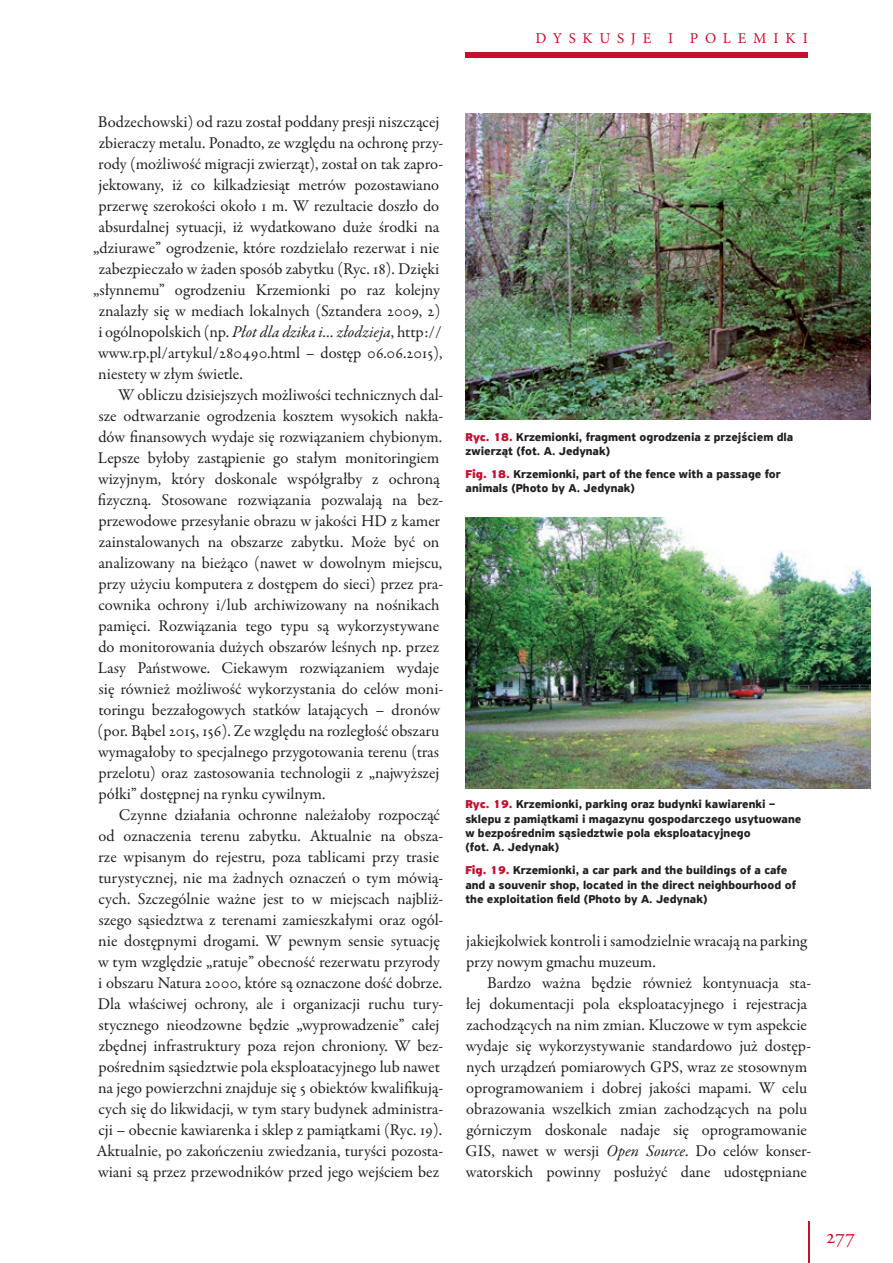
<style>
.page{position:relative;width:893px;height:1263px;background:#fff}
.page>*{position:absolute;margin:0;border:0;box-sizing:border-box;transform-origin:0 0}
.t1{font:21px "Adobe Garamond Pro";color:#c3102f}
.t2{font:16.5px/21px "Garamond Premr Pro";color:#231f20}
.t3{font:15px "Minion Pro";letter-spacing:.455em;color:#c3102f}
.t4{font:700 12px/14.4px "PF Highway Sans Pro";color:#231f20}
.s1{font-style:italic}
.s2{font-weight:900;color:#c3102f}
</style>
<div class="page">
<hr style="left:808px;top:1221px;width:1px;height:42px;background:#c3102f">
<div style="left:466px;top:52px;width:342px;height:5px;background:#c3102f"></div>
<img style="left:466px;top:114px;width:404px;height:305px">
<img style="left:465px;top:517px;width:405px;height:271px">
<p class="t3" style="left:536px;top:28px;width:274px">DYSKUSJE I POLEMIKI</p>
<p class="t2" style="left:98px;top:112px;width:343px">Bodzechowski) od razu został poddany presji niszczącej</p>
<p class="t2" style="left:99px;top:133px;width:346px">zbieraczy metalu. Ponadto, ze względu na ochronę przy-</p>
<p class="t2" style="left:98px;top:154px;width:347px">rody (możliwość migracji zwierząt), został on tak zapro-</p>
<p class="t2" style="left:98px;top:175px;width:342px">jektowany, iż co kilkadziesiąt metrów pozostawiano</p>
<p class="t2" style="left:98px;top:196px;width:342px">przerwę szerokości około 1 m. W rezultacie doszło do</p>
<p class="t2" style="left:99px;top:217px;width:342px">absurdalnej sytuacji, iż wydatkowano duże środki na</p>
<p class="t2" style="left:93px;top:238px;width:347px">„dziurawe” ogrodzenie, które rozdzielało rezerwat i nie</p>
<p class="t2" style="left:99px;top:259px;width:342px">zabezpieczało w żaden sposób zabytku (Ryc. 18). Dzięki</p>
<p class="t2" style="left:93px;top:280px;width:348px">„słynnemu” ogrodzeniu Krzemionki po raz kolejny</p>
<p class="t2" style="left:99px;top:301px;width:343px">znalazły się w mediach lokalnych (Sztandera 2009, 2)</p>
<p class="t2" style="left:98px;top:322px;width:345px">i ogólnopolskich (np. <span class="s1">Płot dla dzika i... złodzieja</span>, http://</p>
<p class="t2" style="left:98px;top:343px;width:346px">www.rp.pl/artykul/280490.html – dostęp 06.06.2015),</p>
<p class="t2" style="left:98px;top:364px;width:146px">niestety w złym świetle.</p>
<p class="t2" style="left:118px;top:385px;width:327px">W obliczu dzisiejszych możliwości technicznych dal-</p>
<p class="t2" style="left:99px;top:406px;width:346px">sze odtwarzanie ogrodzenia kosztem wysokich nakła-</p>
<p class="t2" style="left:98px;top:427px;width:345px">dów finansowych wydaje się rozwiązaniem chybionym.</p>
<p class="t2" style="left:98px;top:448px;width:343px">Lepsze byłoby zastąpienie go stałym monitoringiem</p>
<p class="t2" style="left:98px;top:469px;width:343px">wizyjnym, który doskonale współgrałby z ochroną</p>
<p class="t2" style="left:98px;top:490px;width:347px">fizyczną. Stosowane rozwiązania pozwalają na bez-</p>
<p class="t2" style="left:98px;top:511px;width:343px">przewodowe przesyłanie obrazu w jakości HD z kamer</p>
<p class="t2" style="left:99px;top:532px;width:342px">zainstalowanych na obszarze zabytku. Może być on</p>
<p class="t2" style="left:99px;top:553px;width:345px">analizowany na bieżąco (nawet w dowolnym miejscu,</p>
<p class="t2" style="left:98px;top:574px;width:346px">przy użyciu komputera z dostępem do sieci) przez pra-</p>
<p class="t2" style="left:98px;top:595px;width:343px">cownika ochrony i/lub archiwizowany na nośnikach</p>
<p class="t2" style="left:98px;top:616px;width:342px">pamięci. Rozwiązania tego typu są wykorzystywane</p>
<p class="t2" style="left:98px;top:637px;width:342px">do monitorowania dużych obszarów leśnych np. przez</p>
<p class="t2" style="left:98px;top:658px;width:343px">Lasy Państwowe. Ciekawym rozwiązaniem wydaje</p>
<p class="t2" style="left:99px;top:679px;width:346px">się również możliwość wykorzystania do celów moni-</p>
<p class="t2" style="left:98px;top:700px;width:344px">toringu bezzałogowych statków latających – dronów</p>
<p class="t2" style="left:98px;top:721px;width:343px">(por. Bąbel 2015, 156). Ze względu na rozległość obszaru</p>
<p class="t2" style="left:98px;top:742px;width:343px">wymagałoby to specjalnego przygotowania terenu (tras</p>
<p class="t2" style="left:98px;top:763px;width:343px">przelotu) oraz zastosowania technologii z „najwyższej</p>
<p class="t2" style="left:98px;top:784px;width:229px">półki” dostępnej na rynku cywilnym.</p>
<p class="t2" style="left:119px;top:805px;width:323px">Czynne działania ochronne należałoby rozpocząć</p>
<p class="t2" style="left:98px;top:826px;width:346px">od oznaczenia terenu zabytku. Aktualnie na obsza-</p>
<p class="t2" style="left:98px;top:847px;width:342px">rze wpisanym do rejestru, poza tablicami przy trasie</p>
<p class="t2" style="left:98px;top:868px;width:346px">turystycznej, nie ma żadnych oznaczeń o tym mówią-</p>
<p class="t2" style="left:98px;top:889px;width:346px">cych. Szczególnie ważne jest to w miejscach najbliż-</p>
<p class="t2" style="left:99px;top:910px;width:346px">szego sąsiedztwa z terenami zamieszkałymi oraz ogól-</p>
<p class="t2" style="left:98px;top:931px;width:343px">nie dostępnymi drogami. W pewnym sensie sytuację</p>
<p class="t2" style="left:98px;top:952px;width:343px">w tym względzie „ratuje” obecność rezerwatu przyrody</p>
<p class="t2" style="left:98px;top:973px;width:345px">i obszaru Natura 2000, które są oznaczone dość dobrze.</p>
<p class="t2" style="left:98px;top:994px;width:347px">Dla właściwej ochrony, ale i organizacji ruchu tury-</p>
<p class="t2" style="left:99px;top:1015px;width:343px">stycznego nieodzowne będzie „wyprowadzenie” całej</p>
<p class="t2" style="left:99px;top:1036px;width:346px">zbędnej infrastruktury poza rejon chroniony. W bez-</p>
<p class="t2" style="left:98px;top:1057px;width:343px">pośrednim sąsiedztwie pola eksploatacyjnego lub nawet</p>
<p class="t2" style="left:98px;top:1078px;width:347px">na jego powierzchni znajduje się 5 obiektów kwalifikują-</p>
<p class="t2" style="left:98px;top:1099px;width:346px">cych się do likwidacji, w tym stary budynek administra-</p>
<p class="t2" style="left:98px;top:1120px;width:345px">cji – obecnie kawiarenka i sklep z pamiątkami (Ryc. 19).</p>
<p class="t2" style="left:96px;top:1141px;width:348px">Aktualnie, po zakończeniu zwiedzania, turyści pozosta-</p>
<p class="t2" style="left:98px;top:1162px;width:343px">wiani są przez przewodników przed jego wejściem bez</p>
<p class="t4" style="left:466px;top:430px;width:329px"><span class="s2">Ryc. 18.</span> Krzemionki, fragment ogrodzenia z przejściem dla zwierząt (fot. A. Jedynak)</p>
<p class="t4" style="left:466px;top:467px;width:317px"><span class="s2">Fig. 18.</span> Krzemionki, part of the fence with a passage for animals (Photo by A. Jedynak)</p>
<p class="t4" style="left:465px;top:797px;width:337px"><span class="s2">Ryc. 19.</span> Krzemionki, parking oraz budynki kawiarenki – sklepu z pamiątkami i magazynu gospodarczego usytuowane w bezpośrednim sąsiedztwie pola eksploatacyjnego<br>(fot. A. Jedynak)</p>
<p class="t4" style="left:465px;top:863px;width:332px"><span class="s2">Fig. 19.</span> Krzemionki, a car park and the buildings of a cafe and a souvenir shop, located in the direct neighbourhood of the exploitation field (Photo by A. Jedynak)</p>
<p class="t2" style="left:466px;top:931px;width:343px">jakiejkolwiek kontroli i samodzielnie wracają na parking przy nowym gmachu muzeum.</p>
<p class="t2" style="left:466px;top:973px;width:347px;text-indent:21px">Bardzo ważna będzie również kontynuacja sta&shy;łej dokumentacji pola eksploatacyjnego i rejestracja zachodzących na nim zmian. Kluczowe w tym aspekcie wydaje się wykorzystywanie standardowo już dostęp&shy;nych urządzeń pomiarowych GPS, wraz ze stosownym oprogramowaniem i dobrej jakości mapami. W celu obrazowania wszelkich zmian zachodzących na polu górniczym doskonale nadaje się oprogramowanie GIS, nawet w wersji <span class="s1">Open Source</span>. Do celów konser&shy;watorskich powinny posłużyć dane udostępniane</p>
<p class="t1" style="left:826px;top:1224px;width:31px">277</p>
</div>
